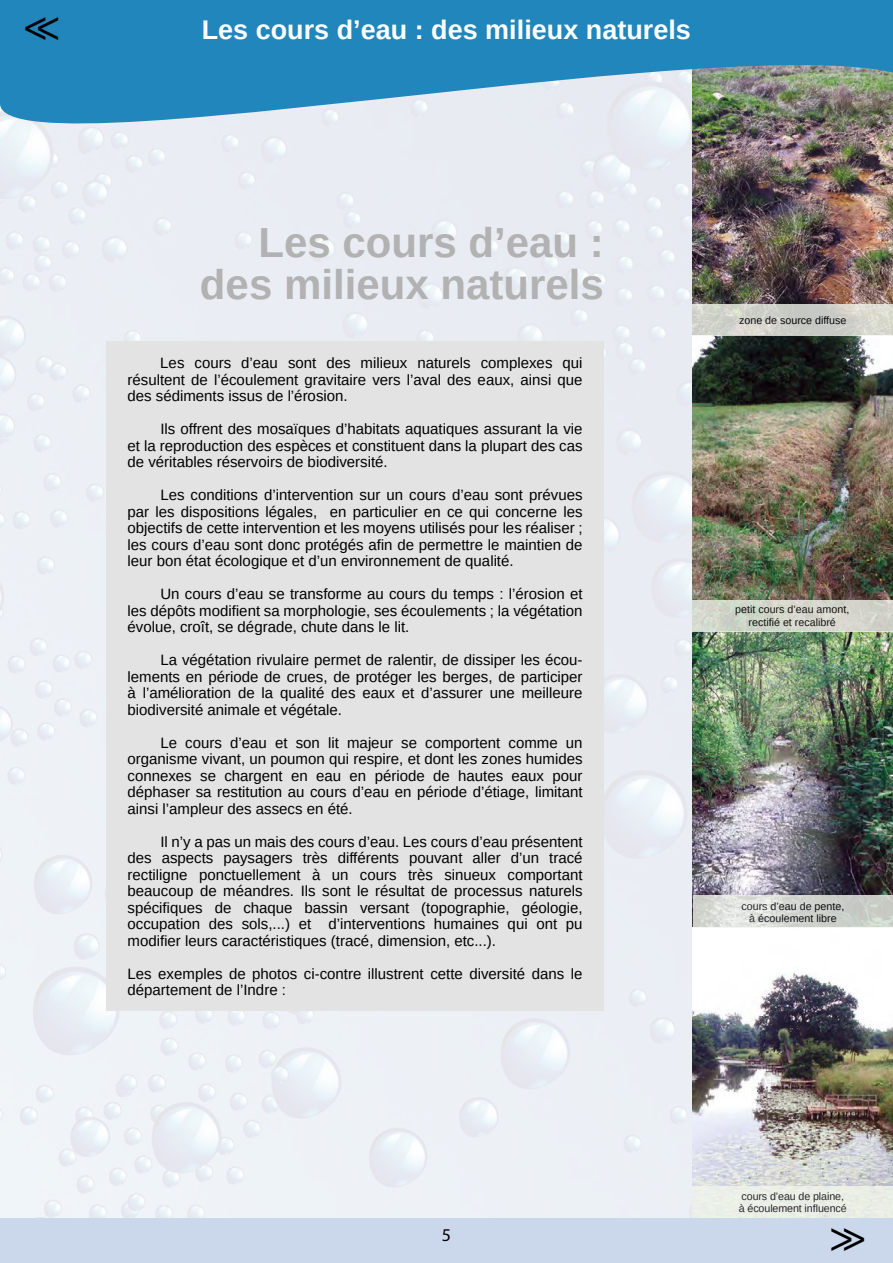
<style>
.page{position:relative;width:893px;height:1263px;background:#fff}
.page>*{position:absolute;margin:0;border:0;box-sizing:border-box;transform-origin:0 0}
.t1{font:700 45px "Minion Pro";color:#000}
.t2{font:700 42px/42px "Liberation Sans";color:#b3b2b2;text-align:right}
.t3{font:700 27px "Liberation Sans";color:#fff}
.t4{font:18px "Myriad Pro";color:#000}
.t5{font:15px/16.5px "Liberation Sans";color:#000;text-align:justify}
.t6{font:10.65px/12.1px "Liberation Sans";color:#000;text-align:center}
</style>
<div class="page">
<img style="left:0;top:184px;width:693px;height:1034px">
<img style="left:693px;top:184px;width:200px;height:1002px">
<svg style="left:693px;top:304px;width:200px;height:32px;background:#d1d2ca"></svg>
<svg style="left:693px;top:895px;width:200px;height:33px;background:#d4d8d2"></svg>
<div style="left:693px;top:600px;width:200px;height:31px;background:#d3d6cb"></div>
<div style="left:693px;top:1186px;width:200px;height:32px;background:#eaefe7"></div>
<svg style="left:0;top:0;width:893px;height:184px;background:#74a8c4"></svg>
<div style="left:0;top:1218px;width:893px;height:45px;background:#cbd8ec"></div>
<div style="left:106px;top:341px;width:498px;height:670px;background:#e3e3e3"></div>
<p class="t1" style="left:23px;top:-6px;width:39px">&lt;&lt;</p>
<p class="t3" style="left:202px;top:11px;width:491px">Les cours d’eau : des milieux naturels</p>
<p class="t2" style="left:200px;top:222px;width:405px">Les cours d’eau : des milieux naturels</p>
<p class="t5" style="left:128px;top:355px;width:456px;text-indent:33px">Les cours d’eau sont des milieux naturels complexes qui résultent de l’écoulement gravitaire vers l’aval des eaux, ainsi que des sédiments issus de l’érosion.</p>
<p class="t5" style="left:128px;top:421px;width:456px;text-indent:33px">Ils offrent des mosaïques d’habitats aquatiques assurant la vie et la reproduction des espèces et constituent dans la plupart des cas de véritables réservoirs de biodiversité.</p>
<p class="t5" style="left:128px;top:487px;width:456px;text-indent:33px">Les conditions d’intervention sur un cours d’eau sont prévues par les dispositions légales, en particulier en ce qui concerne les objectifs de cette intervention et les moyens utilisés pour les réaliser ; les cours d’eau sont donc protégés afin de permettre le maintien de leur bon état écologique et d’un environnement de qualité.</p>
<p class="t5" style="left:128px;top:586px;width:456px;text-indent:33px">Un cours d’eau se transforme au cours du temps : l’érosion et les dépôts modifient sa morphologie, ses écoulements ; la végétation évolue, croît, se dégrade, chute dans le lit.</p>
<p class="t5" style="left:128px;top:652px;width:456px;text-indent:33px">La végétation rivulaire permet de ralentir, de dissiper les écou&shy;lements en période de crues, de protéger les berges, de participer à l’amélioration de la qualité des eaux et d’assurer une meilleure biodiversité animale et végétale.</p>
<p class="t5" style="left:128px;top:734px;width:456px;text-indent:33px">Le cours d’eau et son lit majeur se comportent comme un organisme vivant, un poumon qui respire, et dont les zones humides connexes se chargent en eau en période de hautes eaux pour déphaser sa restitution au cours d’eau en période d’étiage, limitant ainsi l’ampleur des assecs en été.</p>
<p class="t5" style="left:128px;top:833px;width:456px;text-indent:33px">Il n’y a pas un mais des cours d’eau. Les cours d’eau présentent des aspects paysagers très différents pouvant aller d’un tracé rectiligne ponctuellement à un cours très sinueux comportant beaucoup de méandres. Ils sont le résultat de processus naturels spécifiques de chaque bassin versant (topographie, géologie, occupation des sols,...) et d’interventions humaines qui ont pu modifier leurs caractéristiques (tracé, dimension, etc...).</p>
<p class="t5" style="left:128px;top:965px;width:456px">Les exemples de photos ci-contre illustrent cette diversité dans le département de l’Indre :</p>
<p class="t6" style="left:739px;top:314px;width:109px">zone de source diffuse</p>
<p class="t6" style="left:735px;top:604px;width:116px">petit cours d’eau amont, rectifié et recalibré</p>
<p class="t6" style="left:741px;top:900px;width:104px">cours d’eau de pente, à écoulement libre</p>
<p class="t4" style="left:442px;top:1224px;width:11px">5</p>
<p class="t6" style="left:739px;top:1190px;width:109px;text-align:left">cours d’eau de plaine, à écoulement influencé</p>
<p class="t1" style="left:829px;top:1205px;width:39px">&gt;&gt;</p>
</div>
